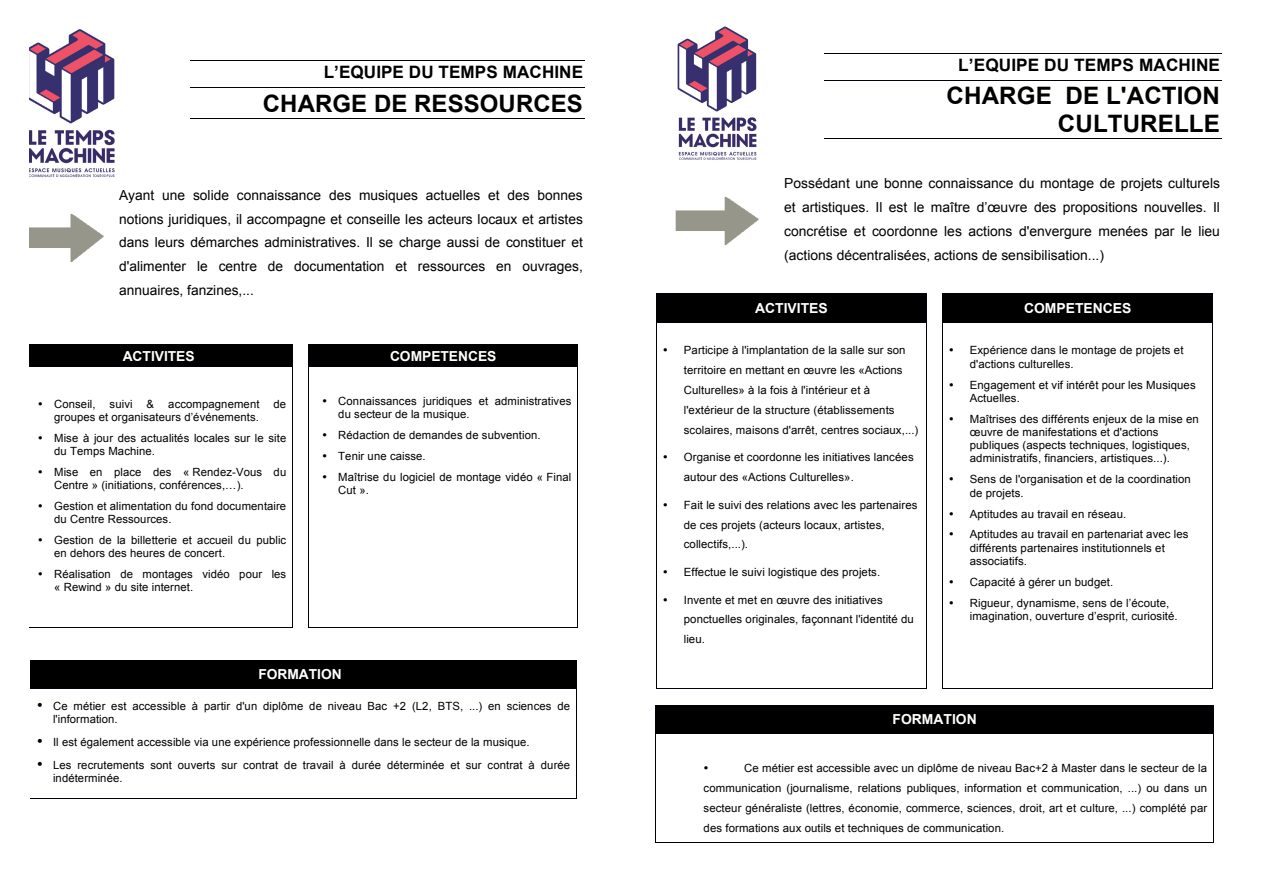
<style>
.page{position:relative;width:1263px;height:893px;background:#fff}
.page>*{position:absolute;margin:0;border:0;box-sizing:border-box;transform-origin:0 0}
.t1{font:700 24px/27.9px "Arial";letter-spacing:.005em;color:#000;text-align:right}
.t2{font:700 17.1px "Arial";letter-spacing:.005em;color:#000}
.t3{font:13.8px/23.7px "Arial";color:#000;text-align:justify}
.t4{font:700 13.8px "Arial";color:#fff}
.t5{font:11.25px/13.2px "Arial";letter-spacing:.01em;color:#000}
.t6{font:11.25px "Symbol";color:#000}
</style>
<div class="page">
<hr style="left:191px;top:60px;width:394px;height:1px;background:#00000a">
<hr style="left:191px;top:88px;width:394px;height:1px;background:#00000a">
<hr style="left:191px;top:118px;width:394px;height:1px;background:#00000a">
<div style="left:30px;top:345px;width:262px;height:22px;background:#000"></div>
<div style="left:309px;top:345px;width:268px;height:22px;background:#000"></div>
<hr style="left:30px;top:345px;width:262px;height:1px;background:#00000a">
<hr style="left:309px;top:345px;width:268px;height:1px;background:#00000a">
<hr style="left:30px;top:367px;width:262px;height:1px;background:#00000a">
<svg style="left:292px;top:345px;width:1px;height:22px"></svg>
<hr style="left:309px;top:367px;width:268px;height:1px;background:#00000a">
<svg style="left:577px;top:345px;width:1px;height:22px"></svg>
<hr style="left:30px;top:627px;width:262px;height:1px;background:#00000a">
<hr style="left:292px;top:367px;width:1px;height:260px;background:#00000a">
<hr style="left:309px;top:367px;width:1px;height:260px;background:#00000a">
<hr style="left:309px;top:627px;width:268px;height:1px;background:#00000a">
<hr style="left:577px;top:367px;width:1px;height:260px;background:#00000a">
<div style="left:30px;top:660px;width:546px;height:28px;background:#000"></div>
<hr style="left:30px;top:660px;width:546px;height:1px;background:#00000a">
<hr style="left:30px;top:688px;width:546px;height:1px;background:#00000a">
<svg style="left:576px;top:660px;width:1px;height:29px"></svg>
<hr style="left:30px;top:798px;width:546px;height:1px;background:#00000a">
<hr style="left:576px;top:689px;width:1px;height:109px;background:#00000a">
<img style="left:30px;top:213px;width:74px;height:49px">
<img style="left:30px;top:29px;width:85px;height:149px">
<hr style="left:824px;top:53px;width:398px;height:1px;background:#00000a">
<hr style="left:824px;top:80px;width:398px;height:1px;background:#00000a">
<hr style="left:824px;top:139px;width:398px;height:1px;background:#00000a">
<div style="left:657px;top:294px;width:269px;height:28px;background:#000"></div>
<div style="left:943px;top:294px;width:269px;height:28px;background:#000"></div>
<hr style="left:657px;top:294px;width:269px;height:1px;background:#00000a">
<hr style="left:943px;top:294px;width:269px;height:1px;background:#00000a">
<svg style="left:656px;top:294px;width:1px;height:29px"></svg>
<hr style="left:657px;top:322px;width:269px;height:1px;background:#00000a">
<svg style="left:926px;top:294px;width:1px;height:29px"></svg>
<svg style="left:942px;top:294px;width:1px;height:29px"></svg>
<hr style="left:943px;top:322px;width:269px;height:1px;background:#00000a">
<svg style="left:1212px;top:294px;width:1px;height:29px"></svg>
<hr style="left:656px;top:323px;width:1px;height:366px;background:#00000a">
<hr style="left:657px;top:689px;width:269px;height:1px;background:#00000a">
<hr style="left:926px;top:323px;width:1px;height:366px;background:#00000a">
<hr style="left:942px;top:323px;width:1px;height:366px;background:#00000a">
<hr style="left:943px;top:689px;width:269px;height:1px;background:#00000a">
<hr style="left:1212px;top:323px;width:1px;height:366px;background:#00000a">
<div style="left:656px;top:705px;width:557px;height:29px;background:#000"></div>
<hr style="left:656px;top:705px;width:557px;height:1px;background:#00000a">
<svg style="left:655px;top:705px;width:1px;height:29px"></svg>
<hr style="left:656px;top:734px;width:557px;height:1px;background:#00000a">
<svg style="left:1213px;top:705px;width:1px;height:29px"></svg>
<hr style="left:655px;top:734px;width:1px;height:108px;background:#00000a">
<hr style="left:656px;top:842px;width:557px;height:1px;background:#00000a">
<hr style="left:1213px;top:734px;width:1px;height:108px;background:#00000a">
<img style="left:675px;top:196px;width:84px;height:49px">
<img style="left:677px;top:26px;width:80px;height:134px">
<p class="t2" style="left:324px;top:61px;width:261px">L’EQUIPE DU TEMPS MACHINE</p>
<p class="t1" style="left:263px;top:90px;width:321px">CHARGE DE RESSOURCES</p>
<p class="t3" style="left:119px;top:183px;width:465px">Ayant une solide connaissance des musiques actuelles et des bonnes notions juridiques, il accompagne et conseille les acteurs locaux et artistes dans leurs démarches administratives. Il se charge aussi de constituer et d'alimenter le centre de documentation et ressources en ouvrages, annuaires, fanzines,...</p>
<p class="t4" style="left:123px;top:346px;width:73px">ACTIVITES</p>
<p class="t4" style="left:390px;top:346px;width:108px">COMPETENCES</p>
<p class="t5" style="left:38px;top:397px;width:118px">• Conseil, suivi &amp;</p>
<p class="t5" style="left:338px;top:395px;width:235px;text-indent:-16px">• Connaissances juridiques et administratives du secteur de la musique.</p>
<p class="t5" style="left:322px;top:429px;width:220px">• Rédaction de demandes de subvention.</p>
<p class="t5" style="left:322px;top:450px;width:105px">• Tenir une caisse.</p>
<p class="t5" style="left:338px;top:471px;width:235px;text-indent:-16px">• Maîtrise du logiciel de montage vidéo « Final<br>Cut ».</p>
<p class="t5" style="left:54px;top:397px;width:234px;text-indent:114px">accompagnement de groupes et organisateurs d’événements.</p>
<p class="t5" style="left:54px;top:432px;width:234px;text-indent:-16px">• Mise à jour des actualités locales sur le site du Temps Machine.</p>
<p class="t5" style="left:54px;top:466px;width:234px;text-indent:-16px">• Mise en place des « Rendez-Vous du<br>Centre » (initiations, conférences,…).</p>
<p class="t5" style="left:54px;top:500px;width:234px;text-indent:-16px">• Gestion et alimentation du fond documentaire du Centre Ressources.</p>
<p class="t5" style="left:54px;top:534px;width:234px;text-indent:-16px">• Gestion de la billetterie et accueil du public en dehors des heures de concert.</p>
<p class="t5" style="left:54px;top:568px;width:234px;text-indent:-16px">• Réalisation de montages vidéo pour les « Rewind » du site internet.</p>
<p class="t4" style="left:258px;top:665px;width:85px">FORMATION</p>
<p class="t5" style="left:53px;top:699px;width:518px;text-indent:-16px">• Ce métier est accessible à partir d'un diplôme de niveau Bac +2 (L2, BTS, ...) en sciences de l'information.</p>
<p class="t5" style="left:37px;top:736px;width:494px">• Il est également accessible via une expérience professionnelle dans le secteur de la musique.</p>
<p class="t5" style="left:53px;top:759px;width:519px;text-indent:-16px">• Les recrutements sont ouverts sur contrat de travail à durée déterminée et sur contrat à durée indéterminée.</p>
<p class="t2" style="left:958px;top:53px;width:263px">L’EQUIPE DU TEMPS MACHINE</p>
<p class="t1" style="left:946px;top:82px;width:275px">CHARGE DE L'ACTION<br>CULTURELLE</p>
<p class="t3" style="left:784px;top:172px;width:437px">Possédant une bonne connaissance du montage de projets culturels et artistiques. Il est le maître d’œuvre des propositions nouvelles. Il concrétise et coordonne les actions d'envergure menées par le lieu (actions décentralisées, actions de sensibilisation...)</p>
<p class="t4" style="left:755px;top:299px;width:74px">ACTIVITES</p>
<p class="t4" style="left:1024px;top:299px;width:109px">COMPETENCES</p>
<p class="t5" style="left:684px;top:341px;width:236px;line-height:20px;text-indent:-21px">• Participe à l'implantation de la salle sur son territoire en mettant en œuvre les «Actions Culturelles» à la fois à l'intérieur et à l'extérieur de la structure (établissements scolaires, maisons d'arrêt, centres sociaux,...)</p>
<p class="t5" style="left:684px;top:447px;width:231px;line-height:20px;text-indent:-21px">• Organise et coordonne les initiatives lancées autour des «Actions Culturelles».</p>
<p class="t5" style="left:684px;top:495px;width:235px;line-height:19.8px;text-indent:-21px">• Fait le suivi des relations avec les partenaires de ces projets (acteurs locaux, artistes, collectifs,...).</p>
<p class="t5" style="left:663px;top:565px;width:219px">• Effectue le suivi logistique des projets.</p>
<p class="t5" style="left:684px;top:590px;width:232px;line-height:20px;text-indent:-21px">• Invente et met en œuvre des initiatives ponctuelles originales, façonnant l'identité du lieu.</p>
<p class="t5" style="left:970px;top:344px;width:215px;text-indent:-21px">• Expérience dans le montage de projets et d'actions culturelles.</p>
<p class="t5" style="left:970px;top:378px;width:227px;text-indent:-21px">• Engagement et vif intérêt pour les Musiques<br>Actuelles.</p>
<p class="t5" style="left:970px;top:412px;width:231px;text-indent:-21px">• Maîtrises des différents enjeux de la mise en œuvre de manifestations et d'actions publiques (aspects techniques, logistiques, administratifs, financiers, artistiques...).</p>
<p class="t5" style="left:970px;top:473px;width:223px;text-indent:-21px">• Sens de l'organisation et de la coordination de projets.</p>
<p class="t5" style="left:949px;top:507px;width:179px">• Aptitudes au travail en réseau.</p>
<p class="t5" style="left:970px;top:528px;width:220px;text-indent:-21px">• Aptitudes au travail en partenariat avec les différents partenaires institutionnels et associatifs.</p>
<p class="t5" style="left:949px;top:575px;width:166px">• Capacité à gérer un budget.</p>
<p class="t5" style="left:970px;top:596px;width:210px;text-indent:-21px">• Rigueur, dynamisme, sens de l’écoute, imagination, ouverture d’esprit, curiosité.</p>
<p class="t4" style="left:892px;top:710px;width:86px">FORMATION</p>
<p class="t5" style="left:703px;top:759px;width:505px;line-height:19.8px;text-align:justify;text-indent:40px">Ce métier est accessible avec un diplôme de niveau Bac+2 à Master dans le secteur de la communication (journalisme, relations publiques, information et communication, ...) ou dans un secteur généraliste (lettres, économie, commerce, sciences, droit, art et culture, ...) complété par des formations aux outils et techniques de communication.</p>
<p class="t6" style="left:704px;top:763px;width:7px">•</p>
</div>
